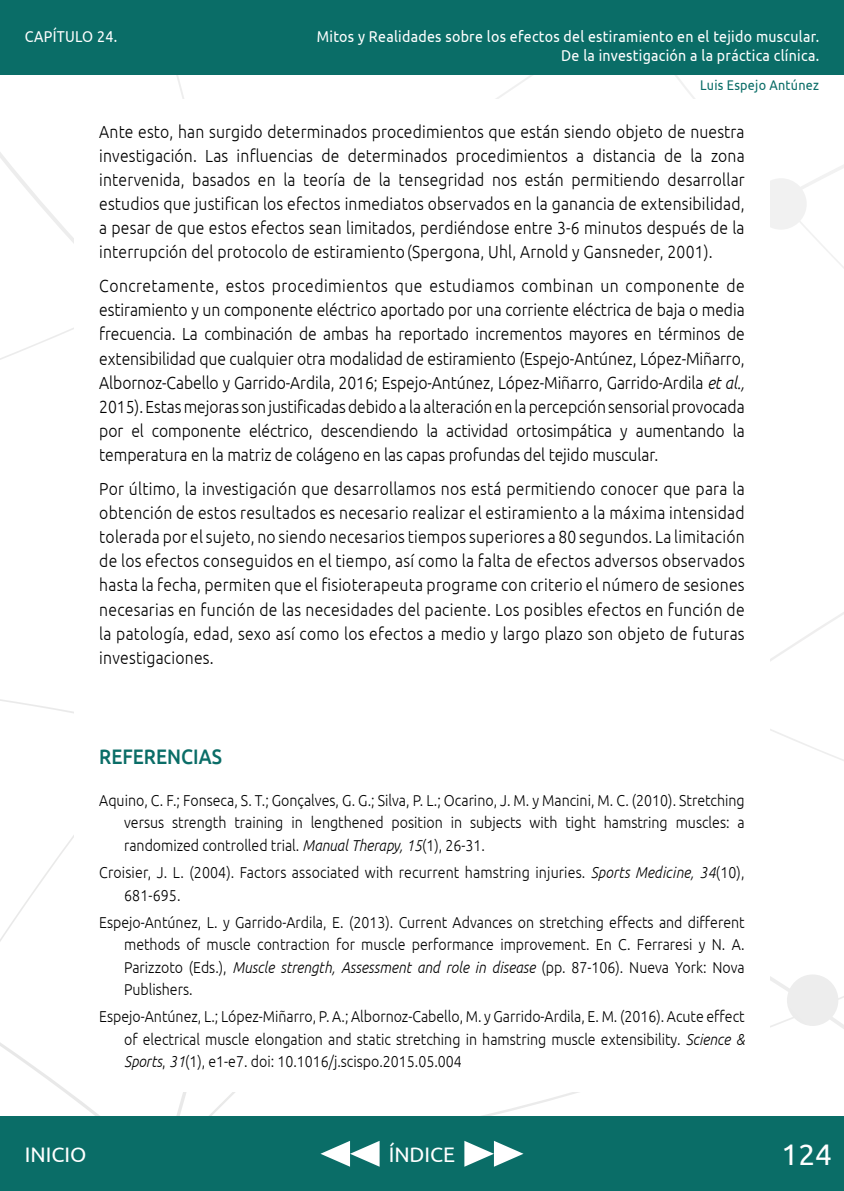
<style>
.page{position:relative;width:844px;height:1191px;background:#fff}
.page>*{position:absolute;margin:0;border:0;box-sizing:border-box;transform-origin:0 0}
.t1{font:29.75px "Ubuntu";color:#fff}
.t2{font:21px "Ubuntu";color:#fff}
.t3{font:500 21px "Ubuntu";color:#0a6d67;scale:.9 1}
.t4{font:300 17.5px/24.2px "Ubuntu";letter-spacing:.01em;color:#000;text-align:justify;scale:.9 1}
.t5{font:300 15.75px/22.4px "Ubuntu";color:#000;text-align:justify;scale:.9 1}
.t6{font:15.75px/18.9px "Ubuntu";letter-spacing:.02em;color:#fff;text-align:right;scale:.9 1}
.t7{font:14px "Ubuntu";letter-spacing:.02em;color:#0a6d67;scale:.9 1}
.s1{font-style:italic}
</style>
<div class="page">
<svg style="left:214px;top:74px;width:629px;height:176px"></svg>
<div style="left:0;top:1116px;width:843px;height:75px;background:#0a6d67"></div>
<div style="left:74px;top:99px;width:695px;height:992px;background:#fff"></div>
<svg style="left:464px;top:1141px;width:59px;height:25px"></svg>
<svg style="left:320px;top:1141px;width:59px;height:25px"></svg>
<div style="left:0;top:0;width:843px;height:74px;background:#0a6d67"></div>
<p class="t6" style="left:25px;top:26px;width:104px">Capítulo 24.</p>
<p class="t6" style="left:317px;top:26px;width:559px">Mitos y Realidades sobre los efectos del estiramiento en el tejido muscular.<br>De la investigación a la práctica clínica.</p>
<p class="t7" style="left:700px;top:77px;width:134px">Luis Espejo Antúnez</p>
<p class="t4" style="left:99px;top:119px;width:718px">Ante esto, han surgido determinados procedimientos que están siendo objeto de nuestra investigación. Las influencias de determinados procedimientos a distancia de la zona intervenida, basados en la teoría de la tensegridad nos están permitiendo desarrollar estudios que justifican los efectos inmediatos observados en la ganancia de extensibilidad, a pesar de que estos efectos sean limitados, perdiéndose entre 3-6 minutos después de la interrupción del protocolo de estiramiento (Spergona, Uhl, Arnold y Gansneder, 2001).</p>
<p class="t4" style="left:99px;top:273px;width:718px">Concretamente, estos procedimientos que estudiamos combinan un componente de estiramiento y un componente eléctrico aportado por una corriente eléctrica de baja o media frecuencia. La combinación de ambas ha reportado incrementos mayores en términos de extensibilidad que cualquier otra modalidad de estiramiento (Espejo-Antúnez, López-Miñarro, Albornoz-Cabello y Garrido-Ardila, 2016; Espejo-Antúnez, López-Miñarro, Garrido-Ardila <span class="s1">et al., </span>2015). Estas mejoras son justificadas debido a la alteración en la percepción sensorial provocada por el componente eléctrico, descendiendo la actividad ortosimpática y aumentando la temperatura en la matriz de colágeno en las capas profundas del tejido muscular.</p>
<p class="t4" style="left:99px;top:476px;width:718px">Por último, la investigación que desarrollamos nos está permitiendo conocer que para la obtención de estos resultados es necesario realizar el estiramiento a la máxima intensidad tolerada por el sujeto, no siendo necesarios tiempos superiores a 80 segundos. La limitación de los efectos conseguidos en el tiempo, así como la falta de efectos adversos observados hasta la fecha, permiten que el fisioterapeuta programe con criterio el número de sesiones necesarias en función de las necesidades del paciente. Los posibles efectos en función de la patología, edad, sexo así como los efectos a medio y largo plazo son objeto de futuras investigaciones.</p>
<p class="t3" style="left:99px;top:743px;width:138px">REFERENCIAS</p>
<p class="t5" style="left:124px;top:789px;width:691px;text-indent:-25px">Aquino, C. F.; Fonseca, S. T.; Gonçalves, G. G.; Silva, P. L.; Ocarino, J. M. y Mancini, M. C. (2010). Stretching versus strength training in lengthened position in subjects with tight hamstring muscles: a randomized controlled trial. <span class="s1">Manual Therapy, 15</span>(1), 26-31.</p>
<p class="t5" style="left:124px;top:861px;width:690px;text-indent:-25px">Croisier, J. L. (2004). Factors associated with recurrent hamstring injuries. <span class="s1">Sports Medicine, 34</span>(10),<br>681-695.</p>
<p class="t5" style="left:124px;top:910px;width:691px;text-indent:-25px">Espejo-Antúnez, L. y Garrido-Ardila, E. (2013). Current Advances on stretching effects and different methods of muscle contraction for muscle performance improvement. En C. Ferraresi y N. A.<br>Parizzoto (Eds.), <span class="s1">Muscle strength, Assessment and role in disease</span> (pp. 87-106). Nueva York: Nova Publishers.</p>
<p class="t5" style="left:124px;top:1005px;width:690px;text-indent:-25px">Espejo-Antúnez, L.; López-Miñarro, P. A.; Albornoz-Cabello, M. y Garrido-Ardila, E. M. (2016). Acute effect of electrical muscle elongation and static stretching in hamstring muscle extensibility. <span class="s1">Science &amp; Sports</span>, <span class="s1">31</span>(1), e1-e7. doi: 10.1016/j.scispo.2015.05.004</p>
<p class="t2" style="left:25px;top:1141px;width:63px">Inicio</p>
<p class="t2" style="left:388px;top:1141px;width:68px">índice</p>
<h1 class="t1" style="left:781px;top:1136px;width:52px">124</h1>
</div>
